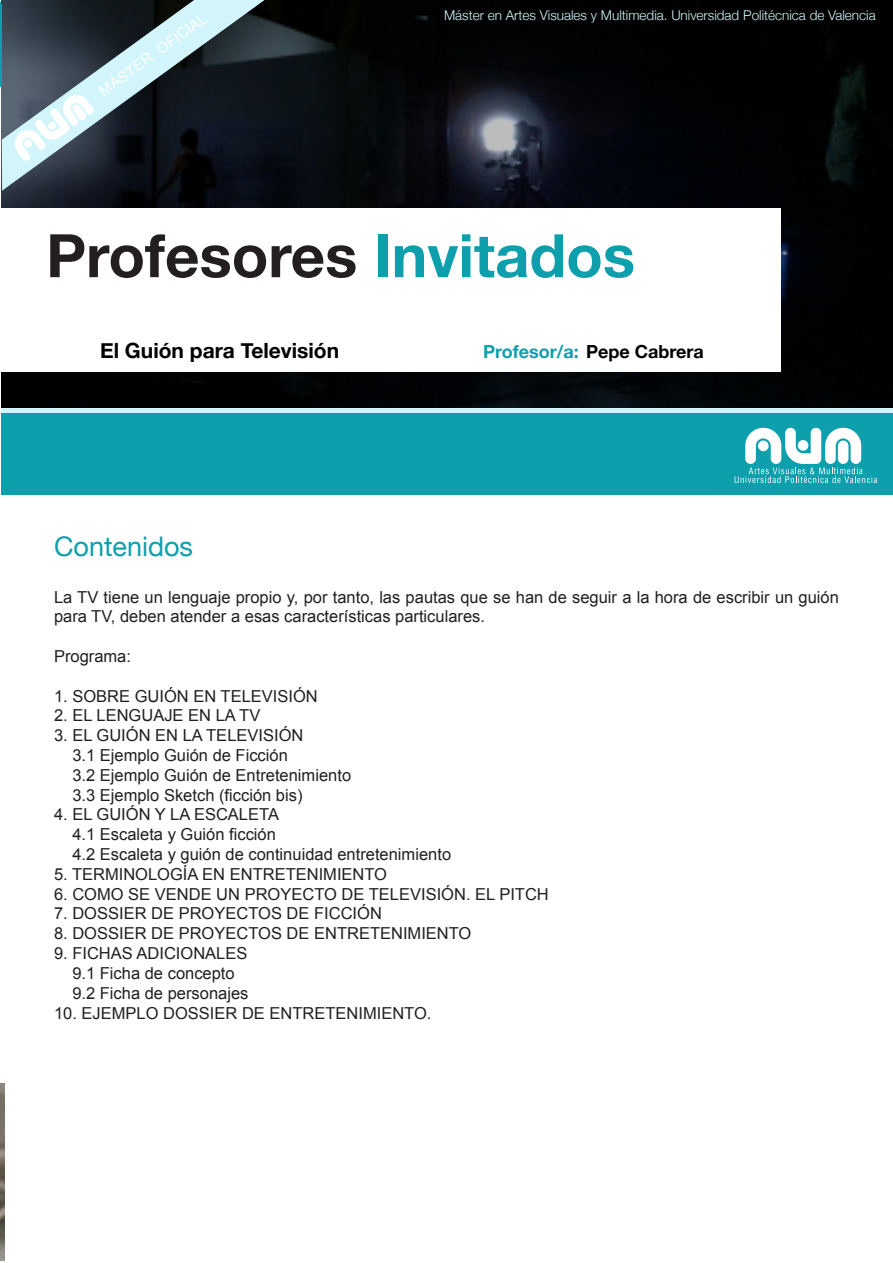
<style>
.page{position:relative;width:893px;height:1263px;background:#fff}
.page>*{position:absolute;margin:0;border:0;box-sizing:border-box;transform-origin:0 0}
.t1{font:700 60px "Helvetica Neue";color:#231f20}
.t2{font:27px "Helvetica Neue";color:#0d9fac}
.t3{font:700 21px "Helvetica Neue";color:#000}
.t4{font:700 18px "Helvetica Neue";color:#0d9fac}
.t5{font:16.5px/19.8px "Arial";color:#231f20}
.t6{font:15px "Arial";color:#fff}
.t7{font:300 13.5px "Helvetica Neue";color:#d2f5fa}
.s1{color:#0d9fac}
.s2{color:#000}
</style>
<div class="page">
<img style="left:0;top:1084px;width:4px;height:176px">
<img style="left:1px;top:0;width:892px;height:408px">
<svg style="left:2px;top:0;width:263px;height:191px;background:#3c4950"></svg>
<svg style="left:14px;top:95px;width:80px;height:66px"></svg>
<div style="left:1px;top:413px;width:892px;height:82px;background:#0d9fac"></div>
<hr style="left:1px;top:408px;width:892px;height:4px;background:#d1f5fa">
<svg style="left:734px;top:428px;width:143px;height:55px"></svg>
<hr style="left:0;top:4px;width:1px;height:83px;background:#0d9fac">
<div style="left:0;top:209px;width:780px;height:163px;background:#fff"></div>
<p class="t6" style="left:95px;top:85px;width:131px;rotate:-36deg">MÁSTER OFICIAL</p>
<p class="t7" style="left:444px;top:7px;width:433px">Máster en Artes Visuales y Multimedia. Universidad Politécnica de Valencia</p>
<p class="t1" style="left:46px;top:219px;width:590px">Profesores <span class="s1">Invitados</span></p>
<p class="t3" style="left:100px;top:338px;width:241px">El Guión para Televisión</p>
<p class="t4" style="left:483px;top:340px;width:222px">Profesor/a: <span class="s2">Pepe Cabrera</span></p>
<p class="t2" style="left:54px;top:530px;width:141px">Contenidos</p>
<p class="t5" style="left:54px;top:587px;width:786px">La TV tiene un lenguaje propio y, por tanto, las pautas que se han de seguir a la hora de escribir un guión para TV, deben atender a esas características particulares.</p>
<p class="t5" style="left:54px;top:646px;width:79px">Programa:</p>
<p class="t5" style="left:54px;top:686px;width:265px">1. SOBRE GUIÓN EN TELEVISIÓN</p>
<p class="t5" style="left:54px;top:706px;width:208px">2. EL LENGUAJE EN LA TV</p>
<p class="t5" style="left:54px;top:726px;width:251px">3. EL GUIÓN EN LA TELEVISIÓN</p>
<p class="t5" style="left:72px;top:745px;width:217px">3.1 Ejemplo Guión de Ficción</p>
<p class="t5" style="left:72px;top:765px;width:280px">3.2 Ejemplo Guión de Entretenimiento</p>
<p class="t5" style="left:72px;top:785px;width:232px">3.3 Ejemplo Sketch (ficción bis)</p>
<p class="t5" style="left:54px;top:805px;width:226px">4. EL GUIÓN Y LA ESCALETA</p>
<p class="t5" style="left:72px;top:825px;width:205px">4.1 Escaleta y Guión ficción</p>
<p class="t5" style="left:72px;top:844px;width:380px">4.2 Escaleta y guión de continuidad entretenimiento</p>
<p class="t5" style="left:54px;top:864px;width:335px">5. TERMINOLOGÍA EN ENTRETENIMIENTO</p>
<p class="t5" style="left:54px;top:884px;width:496px">6. COMO SE VENDE UN PROYECTO DE TELEVISIÓN. EL PITCH</p>
<p class="t5" style="left:54px;top:904px;width:329px">7. DOSSIER DE PROYECTOS DE FICCIÓN</p>
<p class="t5" style="left:54px;top:924px;width:419px">8. DOSSIER DE PROYECTOS DE ENTRETENIMIENTO</p>
<p class="t5" style="left:54px;top:943px;width:195px">9. FICHAS ADICIONALES</p>
<p class="t5" style="left:72px;top:963px;width:164px">9.1 Ficha de concepto</p>
<p class="t5" style="left:72px;top:983px;width:178px">9.2 Ficha de personajes</p>
<p class="t5" style="left:54px;top:1003px;width:379px">10. EJEMPLO DOSSIER DE ENTRETENIMIENTO.</p>
</div>
